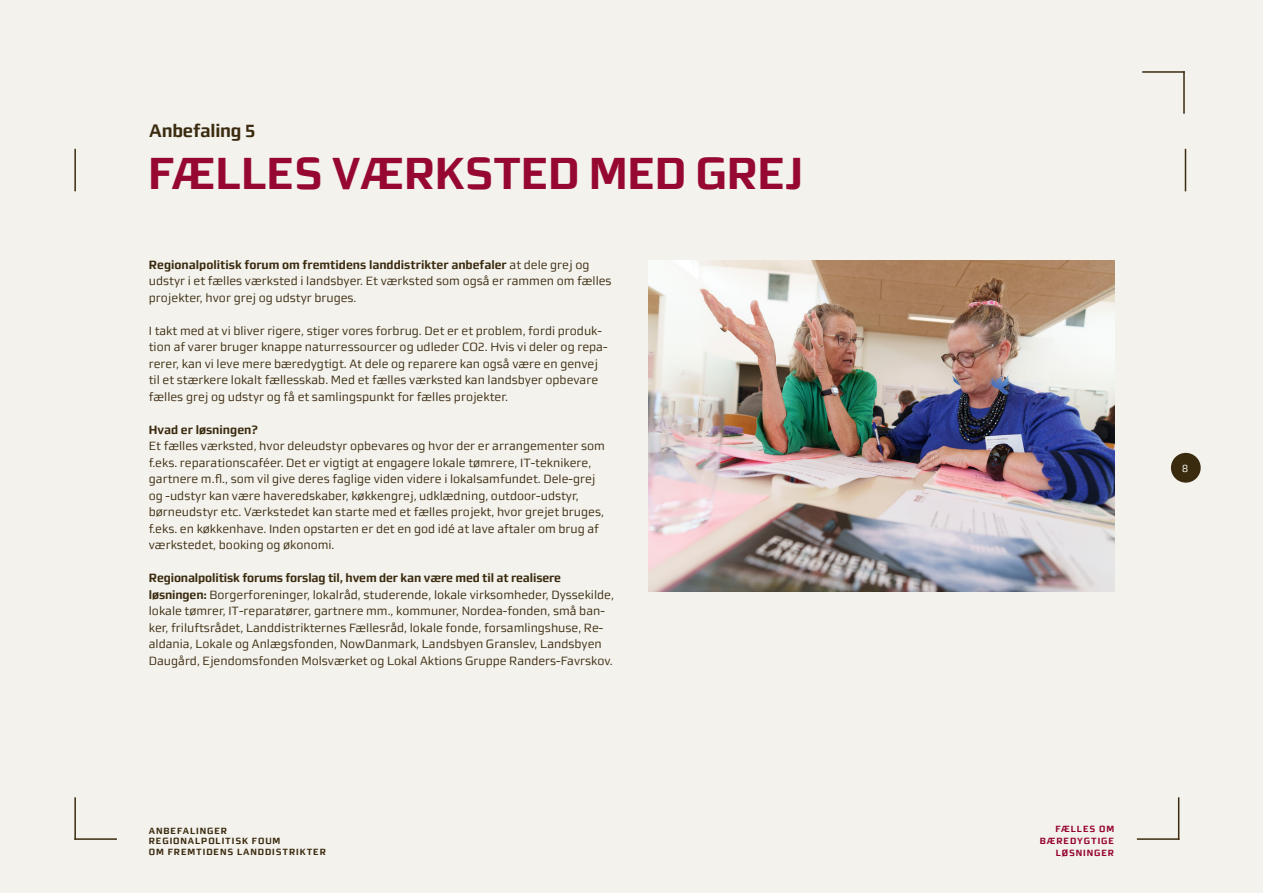
<style>
.page{position:relative;width:1263px;height:893px;background:#f4f2ed}
.page>*{position:absolute;margin:0;border:0;box-sizing:border-box;transform-origin:0 0}
.t1{font:700 45px "midtsans";letter-spacing:-.01em;color:#960830}
.t2{font:700 18px "midtsans";letter-spacing:-.01em;color:#3a2b0f}
.t3{font:12px/16.5px "midtsans";color:#3a2b0f}
.t4{font:700 12px/16.5px "midtsans";letter-spacing:-.01em;color:#3a2b0f}
.t5{font:10.5px "midtsans";color:#fff}
.t6{font:700 9px/10.5px "midtsans";letter-spacing:.1em;color:#3a2b0f}
.t7{font:700 9px/12px "midtsans";letter-spacing:.1em;color:#95032d;text-align:right}
.s1{font-weight:700}
.s2{font-weight:400}
</style>
<div class="page">
<hr style="left:1183px;top:71px;width:2px;height:43px;background:#3a2b0f">
<hr style="left:1142px;top:71px;width:43px;height:2px;background:#3a2b0f">
<hr style="left:1185px;top:149px;width:1px;height:42px;background:#3a2b0f">
<hr style="left:74px;top:149px;width:2px;height:42px;background:#3a2b0f">
<hr style="left:1178px;top:797px;width:1px;height:43px;background:#3a2b0f">
<hr style="left:1137px;top:838px;width:42px;height:2px;background:#3a2b0f">
<hr style="left:74px;top:797px;width:2px;height:43px;background:#3a2b0f">
<hr style="left:74px;top:838px;width:43px;height:2px;background:#3a2b0f">
<div style="left:1171px;top:453px;width:30px;height:30px;background:#3a2b0f;border-radius:50%"></div>
<img style="left:648px;top:260px;width:467px;height:332px">
<h2 class="t2" style="left:149px;top:120px;width:108px">Anbefaling 5</h2>
<h2 class="t1" style="left:148px;top:147px;width:657px">FÆLLES VÆRKSTED MED GREJ</h2>
<p class="t3" style="left:149px;top:256px;width:464px"><span class="s1">Regionalpolitisk forum om fremtidens landdistrikter anbefaler</span> at dele grej og udstyr i et fælles værksted i landsbyer. Et værksted som også er rammen om fælles projekter, hvor grej og udstyr bruges.</p>
<p class="t3" style="left:149px;top:322px;width:460px">I takt med at vi bliver rigere, stiger vores forbrug. Det er et problem, fordi produk&shy;tion af varer bruger knappe naturressourcer og udleder CO2. Hvis vi deler og repa-</p>
<p class="t3" style="left:149px;top:355px;width:451px;text-align:justify">rerer, kan vi leve mere bæredygtigt. At dele og reparere kan også være en genvej til et stærkere lokalt fællesskab. Med et fælles værksted kan landsbyer opbevare fælles grej og udstyr og få et samlingspunkt for fælles projekter.</p>
<h3 class="t4" style="left:149px;top:421px;width:110px">Hvad er løsningen?</h3>
<p class="t3" style="left:149px;top:438px;width:458px">Et fælles værksted, hvor deleudstyr opbevares og hvor der er arrangementer som f.eks. reparationscaféer. Det er vigtigt at engagere lokale tømrere, IT-teknikere, gartnere m.fl., som vil give deres faglige viden videre i lokalsamfundet. Dele-grej og -udstyr kan være haveredskaber, køkkengrej, udklædning, outdoor-udstyr, børneudstyr etc. Værkstedet kan starte med et fælles projekt, hvor grejet bruges, f.eks. en køkkenhave. Inden opstarten er det en god idé at lave aftaler om brug af værkstedet, booking og økonomi.</p>
<p class="t4" style="left:149px;top:569px;width:467px">Regionalpolitisk forums forslag til, hvem der kan være med til at realisere løsningen: <span class="s2">Borgerforeninger, lokalråd, studerende, lokale virksomheder, Dyssekilde,</span></p>
<p class="t3" style="left:149px;top:636px;width:465px">aldania, Lokale og Anlægsfonden, NowDanmark, Landsbyen Granslev, Landsbyen<br>Daugård, Ejendomsfonden Molsværket og Lokal Aktions Gruppe Randers-Favrskov.</p>
<p class="t3" style="left:149px;top:603px;width:458px">lokale tømrer, IT-reparatører, gartnere mm., kommuner, Nordea-fonden, små ban&shy;ker, friluftsrådet, Landdistrikternes Fællesråd, lokale fonde, forsamlingshuse, Re-</p>
<p class="t6" style="left:149px;top:825px;width:179px">ANBEFALINGER<br>REGIONALPOLITISK FOUM<br>OM FREMTIDENS LANDDISTRIKTER</p>
<p class="t7" style="left:1040px;top:823px;width:76px">FÆLLES OM<br>BÆREDYGTIGE<br>LØSNINGER</p>
<p class="t5" style="left:1182px;top:462px;width:8px">8</p>
</div>
